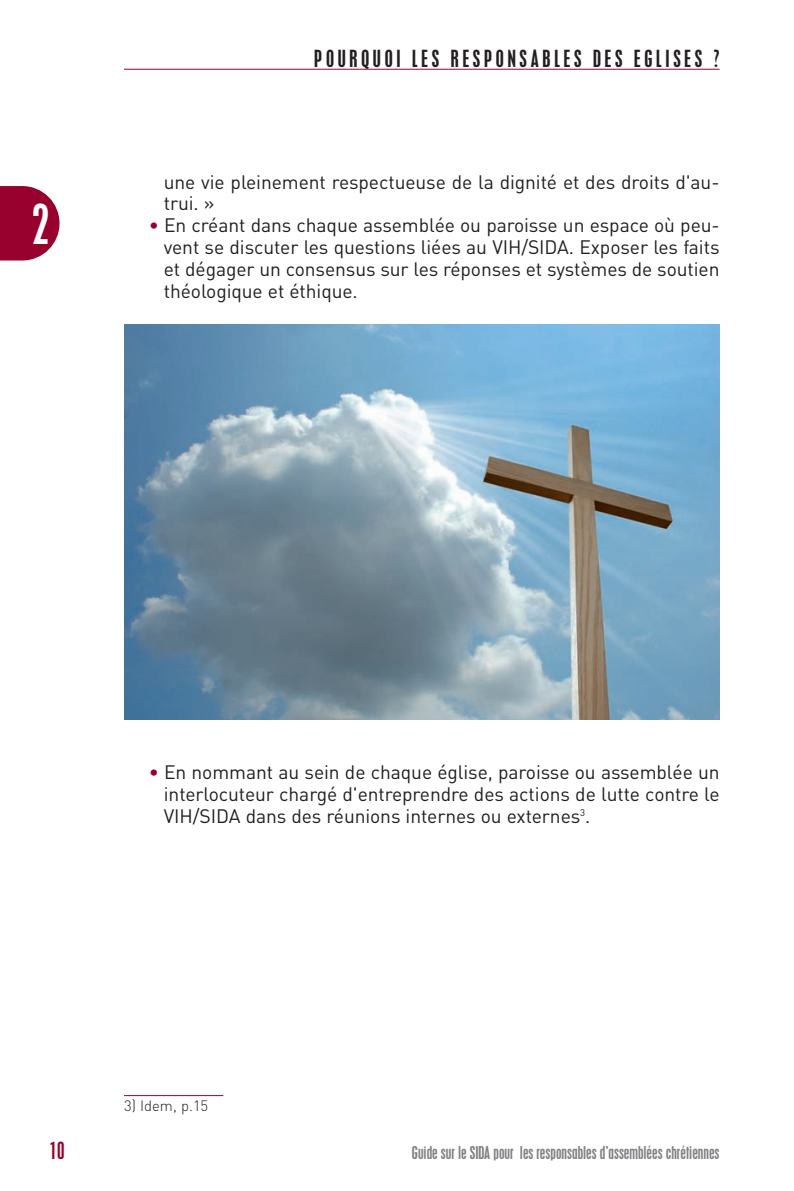
<style>
.page{position:relative;width:794px;height:1191px;background:#fff}
.page>*{position:absolute;margin:0;border:0;box-sizing:border-box;transform-origin:0 0}
.t1{font:condensed 49px "Placard";color:#fff}
.t2{font:condensed 21px "Placard";letter-spacing:.175em;color:#231f20}
.t3{font:condensed 21px "Placard";color:#98012d}
.t4{font:19.25px/21.9px "DIN";letter-spacing:-.005em;color:#231f20;text-align:justify}
.t5{font:condensed 15.75px "Placard";color:#808285}
.t6{font:300 14.88px "DIN";color:#231f20}
.s1{color:#98012d}
</style>
<div class="page">
<hr style="left:124px;top:69px;width:595px;height:1px;background:#98012d">
<hr style="left:124px;top:1095px;width:99px;height:1px;background:#98012d">
<img style="left:124px;top:324px;width:595px;height:395px">
<svg style="left:0;top:186px;width:60px;height:74px"></svg>
<h1 class="t1" style="left:32px;top:203px;width:19px">2</h1>
<p class="t2" style="left:314px;top:49px;width:407px">POURQUOI LES RESPONSABLES DES EGLISES ?</p>
<p class="t4" style="left:164px;top:173px;width:557px">une vie pleinement respectueuse de la dignité et des droits d'au&shy;trui. »</p>
<p class="t4" style="left:164px;top:217px;width:557px;text-indent:-15px"><span class="s1">•</span> En créant dans chaque assemblée ou paroisse un espace où peu&shy;vent se discuter les questions liées au VIH/SIDA. Exposer les faits et dégager un consensus sur les réponses et systèmes de soutien théologique et éthique.</p>
<p class="t4" style="left:164px;top:764px;width:557px;text-indent:-15px"><span class="s1">•</span> En nommant au sein de chaque église, paroisse ou assemblée un interlocuteur chargé d'entreprendre des actions de lutte contre le VIH/SIDA dans des réunions internes ou externes<sup>3</sup>.</p>
<p class="t6" style="left:124px;top:1100px;width:86px">3) Idem, p.15</p>
<p class="t3" style="left:50px;top:1141px;width:16px">10</p>
<p class="t5" style="left:412px;top:1145px;width:309px">Guide sur le SIDA pour les responsables d’assemblées chrétiennes</p>
</div>
